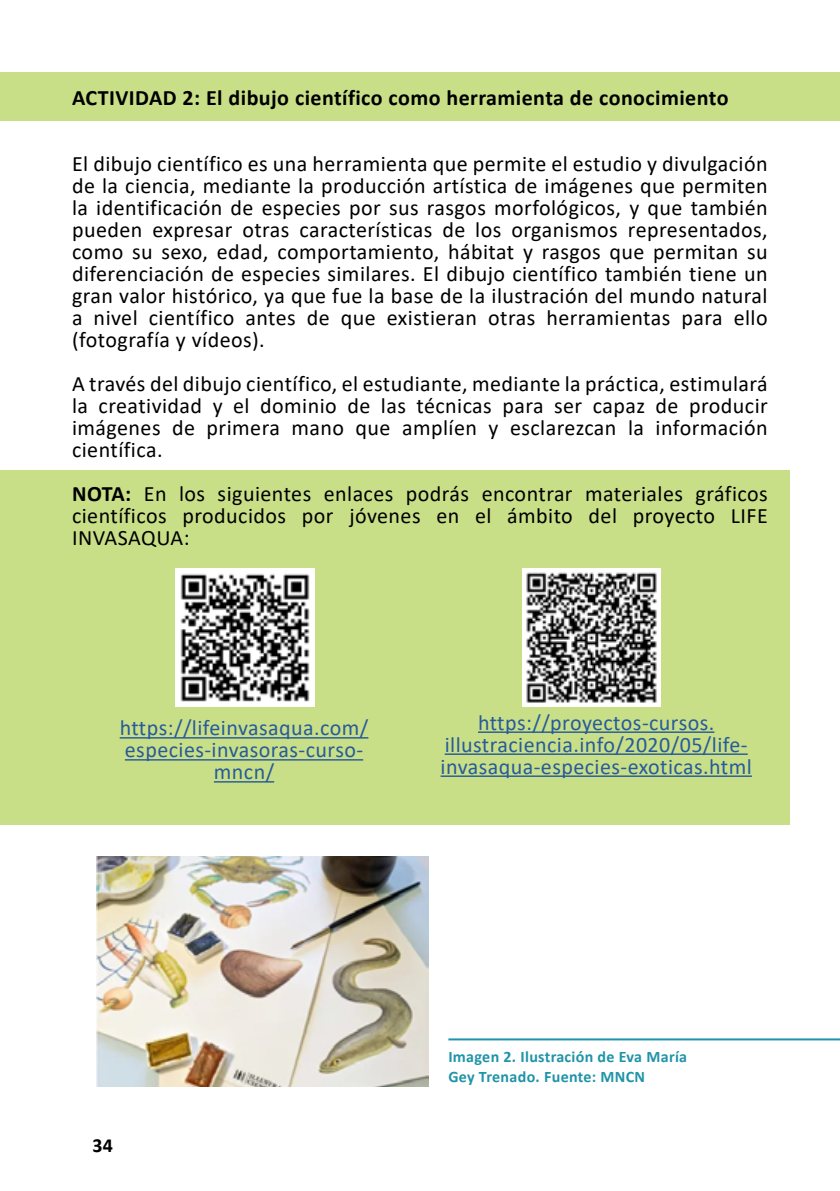
<style>
.page{position:relative;width:840px;height:1191px;background:#fff}
.page>*{position:absolute;margin:0;border:0;box-sizing:border-box;transform-origin:0 0}
.t1{font:22px/22px "Calibri";letter-spacing:.02em;color:#000;text-align:justify}
.t2{font:22px/22px "Calibri";letter-spacing:.02em;color:#275b9b;text-align:center}
.t3{font:700 22px "Calibri";letter-spacing:.02em;color:#000}
.t4{font:700 20px "Calibri";color:#000}
.t5{font:700 16px/19.2px "Calibri";letter-spacing:.02em;color:#1f94a8}
.s1{font-weight:700}
</style>
<div class="page">
<div style="left:0;top:471px;width:789px;height:354px;background:#c9df87"></div>
<div style="left:0;top:72px;width:839px;height:48px;background:#c9df87"></div>
<img style="left:176px;top:568px;width:138px;height:139px">
<img style="left:522px;top:568px;width:138px;height:139px">
<hr style="left:448px;top:1038px;width:391px;height:2px;background:#1f94a8">
<img style="left:96px;top:856px;width:332px;height:230px">
<hr style="left:120px;top:737px;width:248px;height:1px;background:#275b9b">
<hr style="left:125px;top:759px;width:238px;height:1px;background:#275b9b">
<hr style="left:214px;top:781px;width:60px;height:1px;background:#275b9b">
<hr style="left:477px;top:731px;width:237px;height:2px;background:#275b9b">
<hr style="left:444px;top:753px;width:303px;height:2px;background:#275b9b">
<hr style="left:440px;top:775px;width:311px;height:2px;background:#275b9b">
<p class="t3" style="left:72px;top:82px;width:657px">ACTIVIDAD 2: El dibujo científico como herramienta de conocimiento</p>
<p class="t1" style="left:72px;top:152px;width:696px">El dibujo científico es una herramienta que permite el estudio y divulgación de la ciencia, mediante la producción artística de imágenes que permiten la identificación de especies por sus rasgos morfológicos, y que también pueden expresar otras características de los organismos representados, como su sexo, edad, comportamiento, hábitat y rasgos que permitan su diferenciación de especies similares. El dibujo científico también tiene un gran valor histórico, ya que fue la base de la ilustración del mundo natural a nivel científico antes de que existieran otras herramientas para ello (fotografía y vídeos).</p>
<p class="t1" style="left:72px;top:372px;width:696px">A través del dibujo científico, el estudiante, mediante la práctica, estimulará la creatividad y el dominio de las técnicas para ser capaz de producir imágenes de primera mano que amplíen y esclarezcan la información científica.</p>
<p class="t1" style="left:72px;top:482px;width:696px"><span class="s1">NOTA:</span> En los siguientes enlaces podrás encontrar materiales gráficos científicos producidos por jóvenes en el ámbito del proyecto LIFE INVASAQUA:</p>
<p class="t2" style="left:120px;top:716px;width:250px">https://lifeinvasaqua.com/ especies-invasoras-curso&shy;mncn/</p>
<p class="t2" style="left:440px;top:711px;width:312px">https://proyectos-cursos. illustraciencia.info/2020/05/life&shy;invasaqua-especies-exoticas.html</p>
<p class="t4" style="left:92px;top:1131px;width:22px">34</p>
<p class="t5" style="left:448px;top:1047px;width:240px">Imagen 2. Ilustración de Eva María<br>Gey Trenado. Fuente: MNCN</p>
</div>
